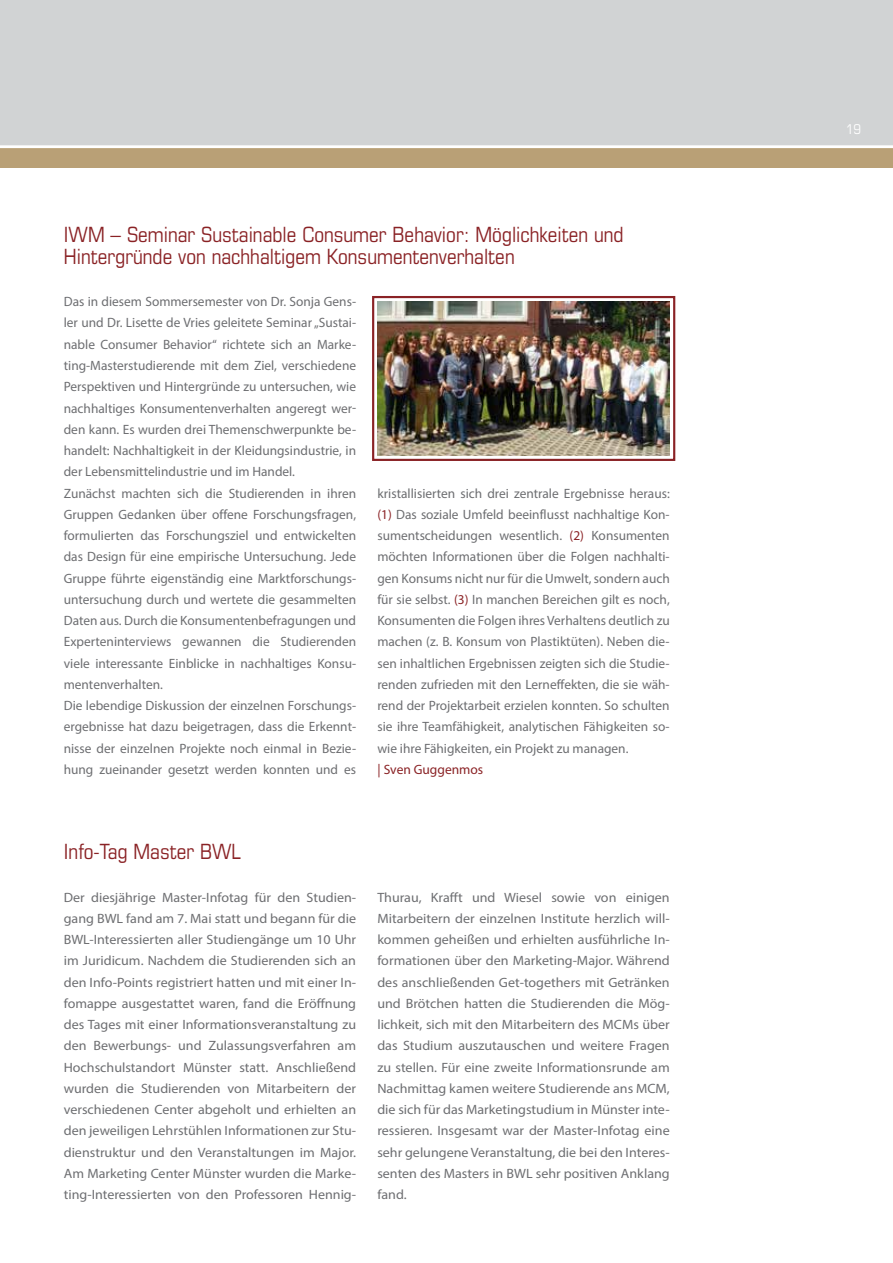
<style>
.page{position:relative;width:893px;height:1263px;background:#fff}
.page>*{position:absolute;margin:0;border:0;box-sizing:border-box;transform-origin:0 0}
.t1{font:condensed 21px/21.3px "Eurostile LT Std";color:#8a2225}
.t2{font:13.5px/21.3px "Myriad Pro";color:#6d6e71}
.t3{font:13.5px/21.3px "Myriad Pro";color:#6d6e71;text-align:justify;scale:1.04 1}
.t4{font:13.5px "Myriad Pro";color:#8a2225}
.t5{font:condensed 13.5px "Eurostile LT Std";color:#fff}
.s1{color:#8a2225}
</style>
<div class="page">
<div style="left:0;top:0;width:893px;height:168px;background:#d1d3d4"></div>
<div style="left:0;top:147px;width:893px;height:21px;background:#b9a076"></div>
<hr style="left:0;top:146px;width:893px;height:2px;background:#fff">
<img style="left:372px;top:296px;width:304px;height:165px">
<h1 class="t1" style="left:64px;top:224px;width:561px">IWM – Seminar Sustainable Consumer Behavior: Möglichkeiten und<br>Hintergründe von nachhaltigem Konsumentenverhalten</h1>
<p class="t2" style="left:64px;top:291px;width:294px">Das in diesem Sommersemester von Dr. Sonja Gens&shy;ler und Dr. Lisette de Vries geleitete Seminar „Sustai&shy;nable Consumer Behavior“ richtete sich an Marke&shy;ting-Masterstudierende mit dem Ziel, verschiedene Perspektiven und Hintergründe zu untersuchen, wie nachhaltiges Konsumentenverhalten angeregt wer&shy;den kann. Es wurden drei Themenschwerpunkte be&shy;handelt: Nachhaltigkeit in der Kleidungsindustrie, in der Lebensmittelindustrie und im Handel.<br>Zunächst machten sich die Studierenden in ihren Gruppen Gedanken über offene Forschungsfragen, formulierten das Forschungsziel und entwickelten das Design für eine empirische Untersuchung. Jede Gruppe führte eigenständig eine Marktforschungs&shy;untersuchung durch und wertete die gesammelten Daten aus. Durch die Konsumentenbefragungen und Experteninterviews gewannen die Studierenden viele interessante Einblicke in nachhaltiges Konsu&shy;mentenverhalten.<br>Die lebendige Diskussion der einzelnen Forschungs&shy;ergebnisse hat dazu beigetragen, dass die Erkennt&shy;nisse der einzelnen Projekte noch einmal in Bezie&shy;hung zueinander gesetzt werden konnten und es</p>
<p class="t2" style="left:377px;top:482px;width:294px;text-align:justify">kristallisierten sich drei zentrale Ergebnisse heraus: <span class="s1">(1)</span> Das soziale Umfeld beeinflusst nachhaltige Kon&shy;sumentscheidungen wesentlich. <span class="s1">(2)</span> Konsumenten möchten Informationen über die Folgen nachhalti&shy;gen Konsums nicht nur für die Umwelt, sondern auch für sie selbst. <span class="s1">(3)</span> In manchen Bereichen gilt es noch, Konsumenten die Folgen ihres Verhaltens deutlich zu machen (z. B. Konsum von Plastiktüten). Neben die&shy;sen inhaltlichen Ergebnissen zeigten sich die Studie&shy;renden zufrieden mit den Lerneffekten, die sie wäh&shy;rend der Projektarbeit erzielen konnten. So schulten sie ihre Teamfähigkeit, analytischen Fähigkeiten so&shy;wie ihre Fähigkeiten, ein Projekt zu managen.</p>
<p class="t4" style="left:377px;top:761px;width:107px">| Sven Guggenmos</p>
<h1 class="t1" style="left:64px;top:840px;width:179px">Info-Tag Master BWL</h1>
<p class="t3" style="left:64px;top:886px;width:283px">Der diesjährige Master-Infotag für den Studien&shy;gang BWL fand am 7. Mai statt und begann für die BWL-Interessierten aller Studiengänge um 10 Uhr im Juridicum. Nachdem die Studierenden sich an den Info-Points registriert hatten und mit einer In&shy;fomappe ausgestattet waren, fand die Eröffnung des Tages mit einer Informationsveranstaltung zu den Bewerbungs- und Zulassungsverfahren am Hochschulstandort Münster statt. Anschließend wurden die Studierenden von Mitarbeitern der verschiedenen Center abgeholt und erhielten an den jeweiligen Lehrstühlen Informationen zur Stu&shy;dienstruktur und den Veranstaltungen im Major.<br>Am Marketing Center Münster wurden die Marke&shy;ting-Interessierten von den Professoren Hennig-</p>
<p class="t3" style="left:377px;top:886px;width:283px">Thurau, Krafft und Wiesel sowie von einigen Mitarbeitern der einzelnen Institute herzlich will&shy;kommen geheißen und erhielten ausführliche In&shy;formationen über den Marketing-Major. Während des anschließenden Get-togethers mit Getränken und Brötchen hatten die Studierenden die Mög&shy;lichkeit, sich mit den Mitarbeitern des MCMs über das Studium auszutauschen und weitere Fragen zu stellen. Für eine zweite Informationsrunde am Nachmittag kamen weitere Studierende ans MCM, die sich für das Marketingstudium in Münster inte&shy;ressieren. Insgesamt war der Master-Infotag eine sehr gelungene Veranstaltung, die bei den Interes&shy;senten des Masters in BWL sehr positiven Anklang fand.</p>
<p class="t5" style="left:846px;top:121px;width:17px">19</p>
</div>
